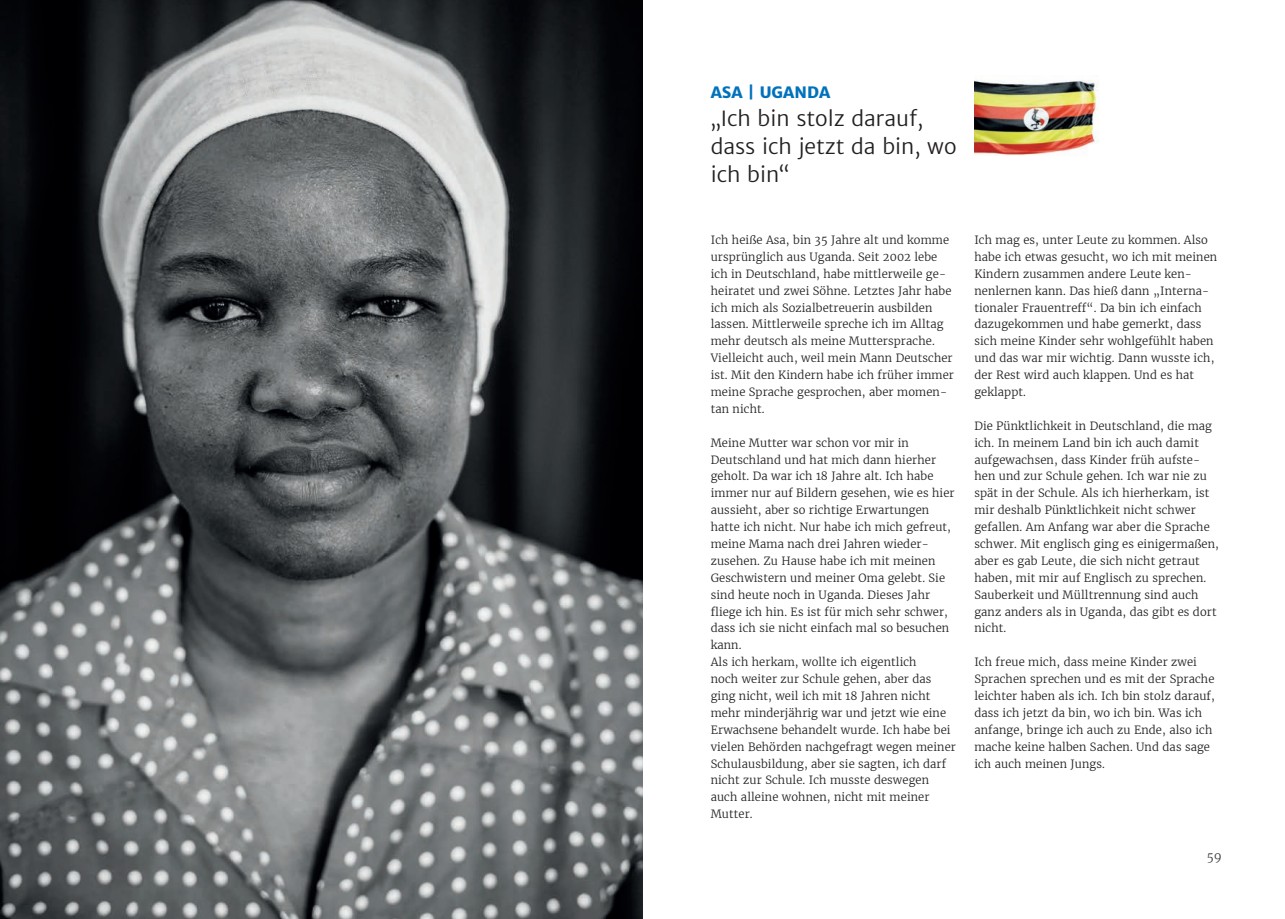
<style>
.page{position:relative;width:1285px;height:919px;background:#fff}
.page>*{position:absolute;margin:0;border:0;box-sizing:border-box;transform-origin:0 0}
.t1{font:300 21px/28px "Merriweather Sans";color:#231f20}
.t2{font:800 15.75px "Merriweather Sans";color:#0072bc}
.t3{font:300 12px "Merriweather";color:#3e3e3f}
.t4{font:300 11.25px/16.8px "Merriweather";letter-spacing:.01em;color:#231f20}
</style>
<div class="page">
<img style="left:974px;top:80px;width:124px;height:76px">
<img style="left:0;top:0;width:642px;height:918px">
<h2 class="t2" style="left:710px;top:82px;width:121px">ASA | UGANDA</h2>
<h1 class="t1" style="left:710px;top:104px;width:247px">„Ich bin stolz darauf, dass ich jetzt da bin, wo ich bin“</h1>
<p class="t4" style="left:710px;top:231px;width:245px">Ich heiße Asa, bin 35 Jahre alt und komme ursprünglich aus Uganda. Seit 2002 lebe ich in Deutschland, habe mittlerweile ge&shy;heiratet und zwei Söhne. Letztes Jahr habe ich mich als Sozialbetreuerin ausbilden lassen. Mittlerweile spreche ich im Alltag mehr deutsch als meine Muttersprache.<br>Vielleicht auch, weil mein Mann Deutscher ist. Mit den Kindern habe ich früher immer meine Sprache gesprochen, aber momen&shy;tan nicht.</p>
<p class="t4" style="left:710px;top:434px;width:247px">Meine Mutter war schon vor mir in Deutschland und hat mich dann hierher geholt. Da war ich 18 Jahre alt. Ich habe immer nur auf Bildern gesehen, wie es hier aussieht, aber so richtige Erwartungen hatte ich nicht. Nur habe ich mich gefreut, meine Mama nach drei Jahren wieder&shy;zusehen. Zu Hause habe ich mit meinen Geschwistern und meiner Oma gelebt. Sie sind heute noch in Uganda. Dieses Jahr fliege ich hin. Es ist für mich sehr schwer, dass ich sie nicht einfach mal so besuchen kann.<br>Als ich herkam, wollte ich eigentlich<br>noch weiter zur Schule gehen, aber das ging nicht, weil ich mit 18 Jahren nicht mehr minderjährig war und jetzt wie eine Erwachsene behandelt wurde. Ich habe bei vielen Behörden nachgefragt wegen meiner Schulausbildung, aber sie sagten, ich darf nicht zur Schule. Ich musste deswegen auch alleine wohnen, nicht mit meiner Mutter.</p>
<p class="t4" style="left:974px;top:231px;width:244px">Ich mag es, unter Leute zu kommen. Also habe ich etwas gesucht, wo ich mit meinen Kindern zusammen andere Leute ken&shy;nenlernen kann. Das hieß dann „Interna&shy;tionaler Frauentreff“. Da bin ich einfach dazugekommen und habe gemerkt, dass sich meine Kinder sehr wohlgefühlt haben und das war mir wichtig. Dann wusste ich, der Rest wird auch klappen. Und es hat geklappt.</p>
<p class="t4" style="left:974px;top:417px;width:246px">Die Pünktlichkeit in Deutschland, die mag ich. In meinem Land bin ich auch damit aufgewachsen, dass Kinder früh aufste&shy;hen und zur Schule gehen. Ich war nie zu spät in der Schule. Als ich hierherkam, ist mir deshalb Pünktlichkeit nicht schwer gefallen. Am Anfang war aber die Sprache schwer. Mit englisch ging es einigermaßen, aber es gab Leute, die sich nicht getraut haben, mit mir auf Englisch zu sprechen.<br>Sauberkeit und Mülltrennung sind auch ganz anders als in Uganda, das gibt es dort nicht.</p>
<p class="t4" style="left:974px;top:653px;width:242px">Ich freue mich, dass meine Kinder zwei Sprachen sprechen und es mit der Sprache leichter haben als ich. Ich bin stolz darauf, dass ich jetzt da bin, wo ich bin. Was ich anfange, bringe ich auch zu Ende, also ich mache keine halben Sachen. Und das sage ich auch meinen Jungs.</p>
<p class="t3" style="left:1206px;top:848px;width:16px">59</p>
</div>
